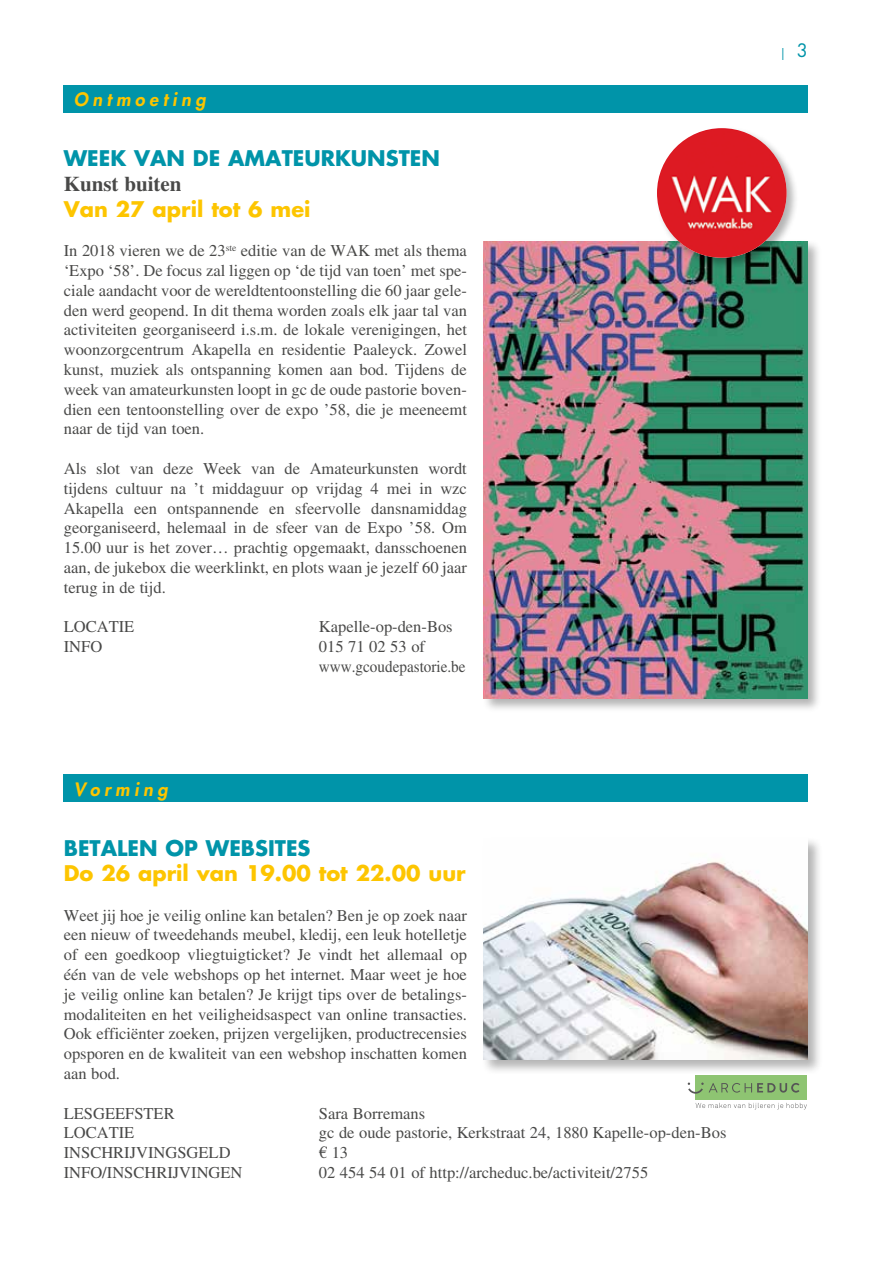
<style>
.page{position:relative;width:893px;height:1263px;background:#fff}
.page>*{position:absolute;margin:0;border:0;box-sizing:border-box;transform-origin:0 0}
.t1{font:700 21px "Futura Std";color:#fdc500}
.t2{font:700 21px "Futura Std";color:#0094a9}
.t3{font:700 21px "Times LT Std";color:#494948}
.t4{font:italic 800 18px "Futura Std";letter-spacing:.25em;color:#fdc500}
.t5{font:16.5px/19.8px "Times LT Std";color:#494948;text-align:justify}
.t6{font:12px "Officina Sans Std";color:#0094a9}
.s1{font-family:"Futura Std";font-size:18px}
</style>
<div class="page">
<div style="left:64px;top:85px;width:744px;height:27px;background:#0094a9"></div>
<div style="left:64px;top:774px;width:744px;height:28px;background:#0094a9"></div>
<div style="left:482px;top:836px;width:341px;height:239px;background:#000;opacity:.3"></div>
<img style="left:484px;top:838px;width:324px;height:222px">
<div style="left:482px;top:239px;width:340px;height:474px;background:#000;opacity:.3"></div>
<img style="left:484px;top:241px;width:324px;height:458px">
<svg style="left:685px;top:1074px;width:123px;height:36px"></svg>
<div style="left:696px;top:1075px;width:111px;height:24px;background:#8ec472"></div>
<svg style="left:688px;top:1082px;width:111px;height:12px"></svg>
<svg style="left:696px;top:1103px;width:111px;height:6px"></svg>
<div style="left:655px;top:126px;width:144px;height:144px;background:#000;opacity:.3"></div>
<img style="left:657px;top:128px;width:130px;height:130px;border-radius:65px">
<p class="t4" style="left:74px;top:88px;width:133px">Ontmoeting</p>
<p class="t2" style="left:64px;top:144px;width:378px">WEEK VAN DE AMATEURKUNSTEN</p>
<p class="t3" style="left:64px;top:172px;width:119px">Kunst buiten</p>
<p class="t1" style="left:64px;top:195px;width:248px">Van 27 april tot 6 mei</p>
<p class="t5" style="left:64px;top:241px;width:405px">In 2018 vieren we de 23<sup>ste</sup> editie van de WAK met als thema ‘Expo ‘58’. De focus zal liggen op ‘de tijd van toen’ met spe&shy;ciale aandacht voor de wereldtentoonstelling die 60 jaar gele&shy;den werd geopend. In dit thema worden zoals elk jaar tal van activiteiten georganiseerd i.s.m. de lokale verenigingen, het woonzorgcentrum Akapella en residentie Paaleyck. Zowel kunst, muziek als ontspanning komen aan bod. Tijdens de week van amateurkunsten loopt in gc de oude pastorie boven&shy;dien een tentoonstelling over de expo ’58, die je meeneemt naar de tijd van toen.</p>
<p class="t5" style="left:64px;top:458px;width:405px">Als slot van deze Week van de Amateurkunsten wordt tijdens cultuur na ’t middaguur op vrijdag 4 mei in wzc Akapella een ontspannende en sfeervolle dansnamiddag georganiseerd, helemaal in de sfeer van de Expo ’58. Om 15.00 uur is het zover… prachtig opgemaakt, dansschoenen aan, de jukebox die weerklinkt, en plots waan je jezelf 60 jaar terug in de tijd.</p>
<p class="t5" style="left:64px;top:617px;width:72px">LOCATIE</p>
<p class="t5" style="left:319px;top:617px;width:135px">Kapelle-op-den-Bos</p>
<p class="t5" style="left:64px;top:637px;width:40px">INFO</p>
<p class="t5" style="left:319px;top:637px;width:148px">015 71 02 53 of www.gcoudepastorie.be</p>
<p class="t4" style="left:74px;top:777px;width:95px">Vorming</p>
<p class="t2" style="left:64px;top:834px;width:248px">BETALEN OP WEBSITES</p>
<p class="t1" style="left:64px;top:859px;width:403px">Do 26 april van 19.00 tot 22.00 uur</p>
<p class="t5" style="left:64px;top:905px;width:405px">Weet jij hoe je veilig online kan betalen? Ben je op zoek naar een nieuw of tweedehands meubel, kledij, een leuk hotelletje of een goedkoop vliegtuigticket? Je vindt het allemaal op één van de vele webshops op het internet. Maar weet je hoe je veilig online kan betalen? Je krijgt tips over de betalings&shy;modaliteiten en het veiligheidsaspect van online transacties.<br>Ook efficiënter zoeken, prijzen vergelijken, productrecensies opsporen en de kwaliteit van een webshop inschatten komen aan bod.</p>
<p class="t5" style="left:64px;top:1103px;width:112px">LESGEEFSTER</p>
<p class="t5" style="left:319px;top:1103px;width:108px">Sara Borremans</p>
<p class="t5" style="left:64px;top:1123px;width:72px">LOCATIE</p>
<p class="t5" style="left:319px;top:1123px;width:409px">gc de oude pastorie, Kerkstraat 24, 1880 Kapelle-op-den-Bos</p>
<p class="t5" style="left:64px;top:1142px;width:168px">INSCHRIJVINGSGELD</p>
<p class="t5" style="left:319px;top:1142px;width:31px">€ 13</p>
<p class="t5" style="left:64px;top:1162px;width:180px">INFO/INSCHRIJVINGEN</p>
<p class="t5" style="left:319px;top:1162px;width:331px">02 454 54 01 of http://archeduc.be/activiteit/2755</p>
<p class="t6" style="left:781px;top:46px;width:28px">| <span class="s1">3</span></p>
</div>
